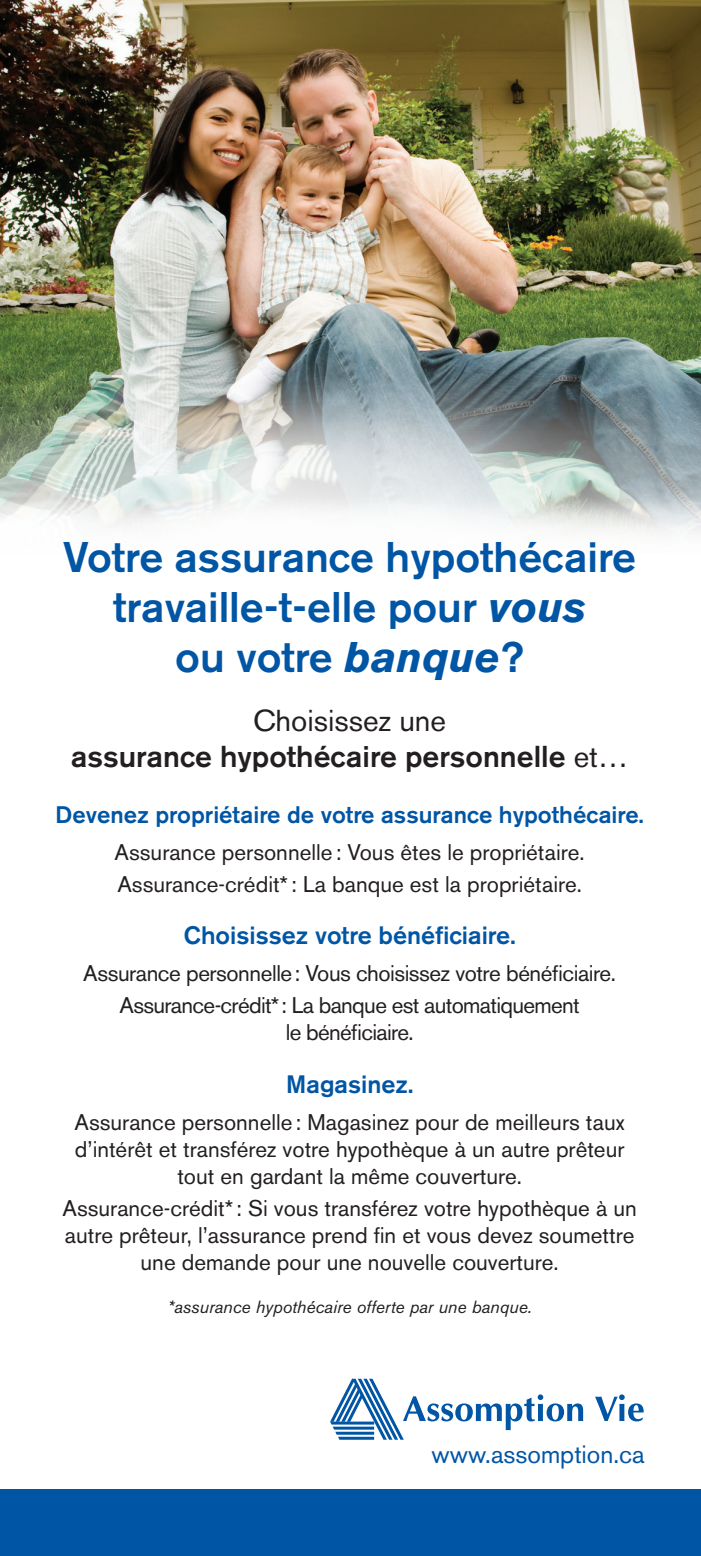
<style>
.page{position:relative;width:701px;height:1556px;background:#fff}
.page>*{position:absolute;margin:0;border:0;box-sizing:border-box;transform-origin:0 0}
.t1{font:500 42.5px/50px "Akzidenz Grotesk BE";color:#0155a5;text-align:center}
.t2{font:500 30px/36px "Akzidenz Grotesk BE";color:#231f20;text-align:center}
.t3{font:500 25px "Akzidenz Grotesk BE";color:#0155a5}
.t4{font:25px "Akzidenz Grotesk BE";color:#0155a5}
.t5{font:500 23.75px "Akzidenz Grotesk BE";color:#0155a5}
.t6{font:22.5px/27px "Akzidenz Grotesk BE";color:#231f20;text-align:center}
.t7{font:22.5px/27px "Akzidenz Grotesk BE";letter-spacing:-.03em;color:#231f20;text-align:center}
.t8{font:22.5px "Akzidenz Grotesk BE";letter-spacing:-.02em;color:#231f20}
.t9{font:italic 17.5px "Akzidenz Grotesk BE";color:#231f20}
.s1{font-weight:700;font-style:italic}
.s2{font-weight:400}
</style>
<div class="page">
<img style="left:0;top:0;width:701px;height:533px">
<div style="left:0;top:1489px;width:701px;height:66px;background:#0155a5"></div>
<svg style="left:330px;top:1378px;width:253px;height:61px"></svg>
<svg style="left:595px;top:1394px;width:49px;height:27px"></svg>
<p class="t1" style="left:63px;top:532px;width:574px">Votre assurance hypothécaire travaille-t-elle pour <span class="s1">vous<br></span>ou votre <span class="s1">banque</span>?</p>
<p class="t2" style="left:71px;top:702px;width:558px"><span class="s2">Choisissez une<br></span>assurance hypothécaire personnelle <span class="s2">et…</span></p>
<p class="t5" style="left:56px;top:799px;width:590px">Devenez propriétaire de votre assurance hypothécaire.</p>
<p class="t6" style="left:115px;top:838px;width:472px">Assurance personnelle: Vous êtes le propriétaire.</p>
<p class="t6" style="left:117px;top:870px;width:466px">Assurance-crédit*: La banque est la propriétaire.</p>
<p class="t3" style="left:184px;top:920px;width:333px">Choisissez votre bénéficiaire.</p>
<p class="t8" style="left:83px;top:960px;width:534px">Assurance personnelle: Vous choisissez votre bénéficiaire.</p>
<p class="t7" style="left:119px;top:991px;width:462px">Assurance-crédit*: La banque est automatiquement le bénéficiaire.</p>
<p class="t3" style="left:286px;top:1068px;width:129px">Magasinez.</p>
<p class="t6" style="left:74px;top:1108px;width:552px">Assurance personnelle: Magasinez pour de meilleurs taux d’intérêt et transférez votre hypothèque à un autre prêteur tout en gardant la même couverture.</p>
<p class="t6" style="left:62px;top:1194px;width:576px">Assurance-crédit*: Si vous transférez votre hypothèque à un autre prêteur, l’assurance prend fin et vous devez soumettre une demande pour une nouvelle couverture.</p>
<p class="t9" style="left:167px;top:1296px;width:366px">*assurance hypothécaire offerte par une banque.</p>
<p class="t4" style="left:432px;top:1439px;width:215px">www.assomption.ca</p>
</div>
